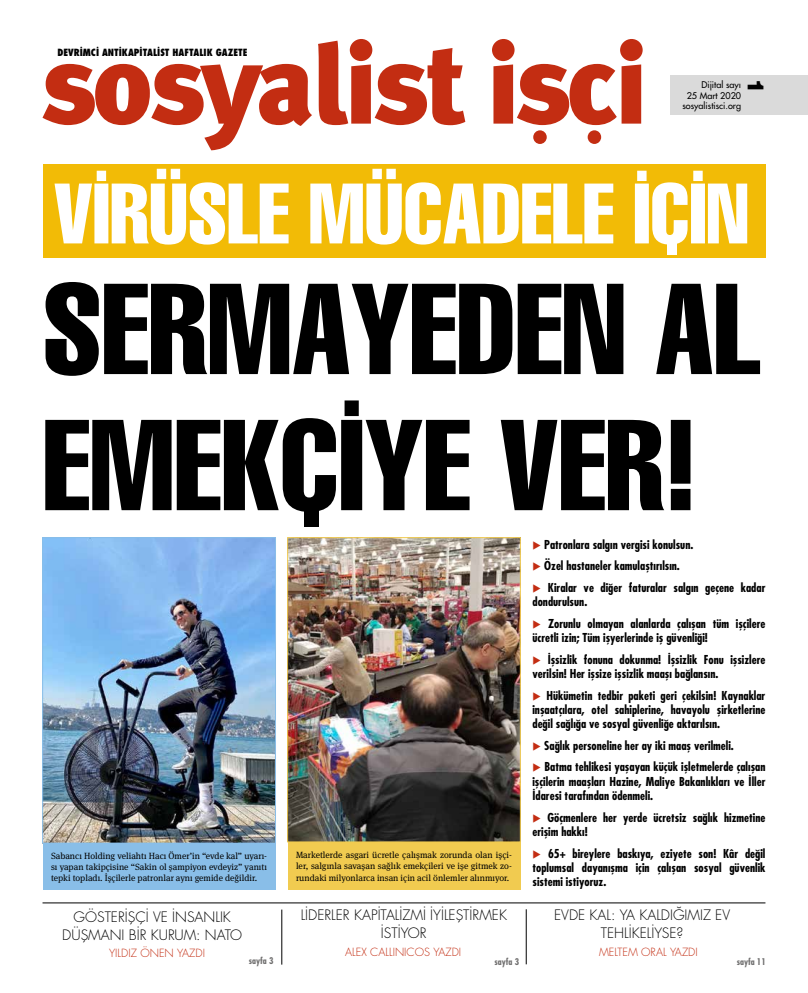
<style>
.page{position:relative;width:808px;height:993px;background:#fff}
.page>*{position:absolute;margin:0;border:0;box-sizing:border-box;transform-origin:0 0}
.t1{font:126.7px/136px "Helvetica Compress Tr";color:#000}
.t2{font:121.8px "Helvetica Compress Tr";color:#000}
.t3{font:84px "Helvetica Compress Tr";color:#fff}
.t4{font:22px "Helvetica Black Tr";color:#000}
.t5{font:14px/18px "Futura Light Tr";color:#000;text-align:center}
.t6{font:12px/14.4px "Futura Cond Bold Tr";color:#000}
.t7{font:11px "Futura Light Tr";color:#c32d12}
.t8{font:9.7px "Futura Cond Black Tr";color:#000}
.t9{font:9px/11.3px "Meta Serif Pro";color:#000;text-align:justify}
.t10{font:9px/10.8px "Futura Normal Tr";color:#000;text-align:right}
.t11{font:9px "Futura Cond Bold Tr";color:#706f6f}
.s1{color:#c32d12}
</style>
<div class="page">
<div style="left:670px;top:76px;width:138px;height:39px;background:#dadada"></div>
<svg style="left:43px;top:64px;width:269px;height:86px"></svg>
<svg style="left:318px;top:39px;width:147px;height:86px"></svg>
<svg style="left:492px;top:39px;width:151px;height:86px"></svg>
<div style="left:588px;top:130px;width:13px;height:14px;background:#c32d12;border-radius:50%"></div>
<div style="left:533px;top:130px;width:14px;height:14px;background:#c32d12;border-radius:50%"></div>
<div style="left:43px;top:164px;width:722px;height:94px;background:#f2bb06"></div>
<img style="left:45px;top:539px;width:229px;height:301px">
<div style="left:43px;top:537px;width:233px;height:305px;border:1px solid #89bee8"></div>
<img style="left:289px;top:539px;width:229px;height:300px">
<div style="left:287px;top:537px;width:233px;height:304px;border:1px solid #f1cb50"></div>
<div style="left:43px;top:842px;width:232px;height:47px;background:#89bee8"></div>
<div style="left:287px;top:841px;width:233px;height:48px;background:#f1cb50"></div>
<hr style="left:43px;top:902px;width:722px;height:1px;background:#000">
<hr style="left:282px;top:909px;width:1px;height:55px;background:#000">
<hr style="left:526px;top:909px;width:1px;height:54px;background:#000">
<p class="t8" style="left:57px;top:47px;width:192px">DEVRİMCİ ANTİKAPİTALİST HAFTALIK GAZETE</p>
<p class="t10" style="left:682px;top:79px;width:60px">Dijital sayı<br>25 Mart 2020 sosyalistisci.org</p>
<h3 class="t4" style="left:770px;top:79px;width:16px;rotate:90deg">1</h3>
<h3 class="t3" style="left:54px;top:160px;width:696px">VİRÜSLE MÜCADELE İCİN</h3>
<h3 class="t3" style="left:615px;top:256px;width:23px;rotate:-90deg">-</h3>
<h1 class="t1" style="left:43px;top:258px;width:719px">SERMAYEDEN AL<br>EMEKCİYE VER!</h1>
<p class="t6" style="left:532px;top:537px;width:162px"><span class="s1">◆</span> Patronlara salgın vergisi konulsun.</p>
<p class="t6" style="left:532px;top:558px;width:149px"><span class="s1">◆</span> Özel hastaneler kamulaştırılsın.</p>
<p class="t6" style="left:532px;top:580px;width:234px"><span class="s1">◆</span> Kiralar ve diğer faturalar salgın geçene kadar dondurulsun.</p>
<p class="t6" style="left:532px;top:615px;width:234px"><span class="s1">◆</span> Zorunlu olmayan alanlarda çalışan tüm işçilere ücretli izin; Tüm işyerlerinde iş güvenliği!</p>
<p class="t6" style="left:532px;top:651px;width:234px"><span class="s1">◆</span> İşsizlik fonuna dokunma! İşsizlik Fonu işsizlere verilsin! Her işsize işsizlik maaşı bağlansın.</p>
<p class="t6" style="left:532px;top:687px;width:234px;text-align:justify"><span class="s1">◆</span> Hükümetin tedbir paketi geri çekilsin! Kaynaklar inşaatçılara, otel sahiplerine, havayolu şirketlerine değil sağlığa ve sosyal güvenliğe aktarılsın.</p>
<p class="t6" style="left:532px;top:737px;width:203px"><span class="s1">◆</span> Sağlık personeline her ay iki maaş verilmeli.</p>
<p class="t6" style="left:532px;top:759px;width:234px;text-align:justify"><span class="s1">◆</span> Batma tehlikesi yaşayan küçük işletmelerde çalışan işçilerin maaşları Hazine, Maliye Bakanlıkları ve İller İdaresi tarafından ödenmeli.</p>
<p class="t6" style="left:532px;top:809px;width:234px"><span class="s1">◆</span> Göçmenlere her yerde ücretsiz sağlık hizmetine erişim hakkı!</p>
<p class="t6" style="left:532px;top:845px;width:234px;text-align:justify"><span class="s1">◆</span> 65+ bireylere baskıya, eziyete son! Kâr değil toplumsal dayanışma için çalışan sosyal güvenlik sistemi istiyoruz.</p>
<h2 class="t2" style="left:229px;top:528px;width:33px;rotate:-90deg">-</h2>
<p class="t9" style="left:51px;top:849px;width:217px">Sabancı Holding veliahtı Hacı Ömer’in “evde kal” uyarı&shy;sı yapan takipçisine “Sakin ol şampiyon evdeyiz” yanıtı tepki topladı. İşçilerle patronlar aynı gemide değildir.</p>
<p class="t9" style="left:296px;top:848px;width:217px;line-height:11.6px">Marketlerde asgari ücretle çalışmak zorunda olan işçi&shy;ler, salgınla savaşan sağlık emekçileri ve işe gitmek zo&shy;rundaki milyonlarca insan için acil önlemler alınmıyor.</p>
<p class="t5" style="left:62px;top:907px;width:181px">GÖSTERİŞÇİ VE İNSANLIK<br>DÜŞMANI BİR KURUM: NATO</p>
<p class="t7" style="left:109px;top:945px;width:97px">YILDIZ ÖNEN YAZDI</p>
<p class="t11" style="left:249px;top:954px;width:26px">sayfa 3</p>
<p class="t5" style="left:301px;top:906px;width:208px">LİDERLER KAPİTALİZMİ İYİLEŞTİRMEK<br>İSTİYOR</p>
<p class="t5" style="left:554px;top:906px;width:177px">EVDE KAL: YA KALDIĞIMIZ EV<br>TEHLİKELİYSE?</p>
<p class="t7" style="left:599px;top:944px;width:100px">MELTEM ORAL YAZDI</p>
<p class="t7" style="left:345px;top:944px;width:117px">ALEX CALLINICOS YAZDI</p>
<p class="t11" style="left:737px;top:955px;width:30px">sayfa 11</p>
<p class="t11" style="left:495px;top:955px;width:26px">sayfa 3</p>
</div>
